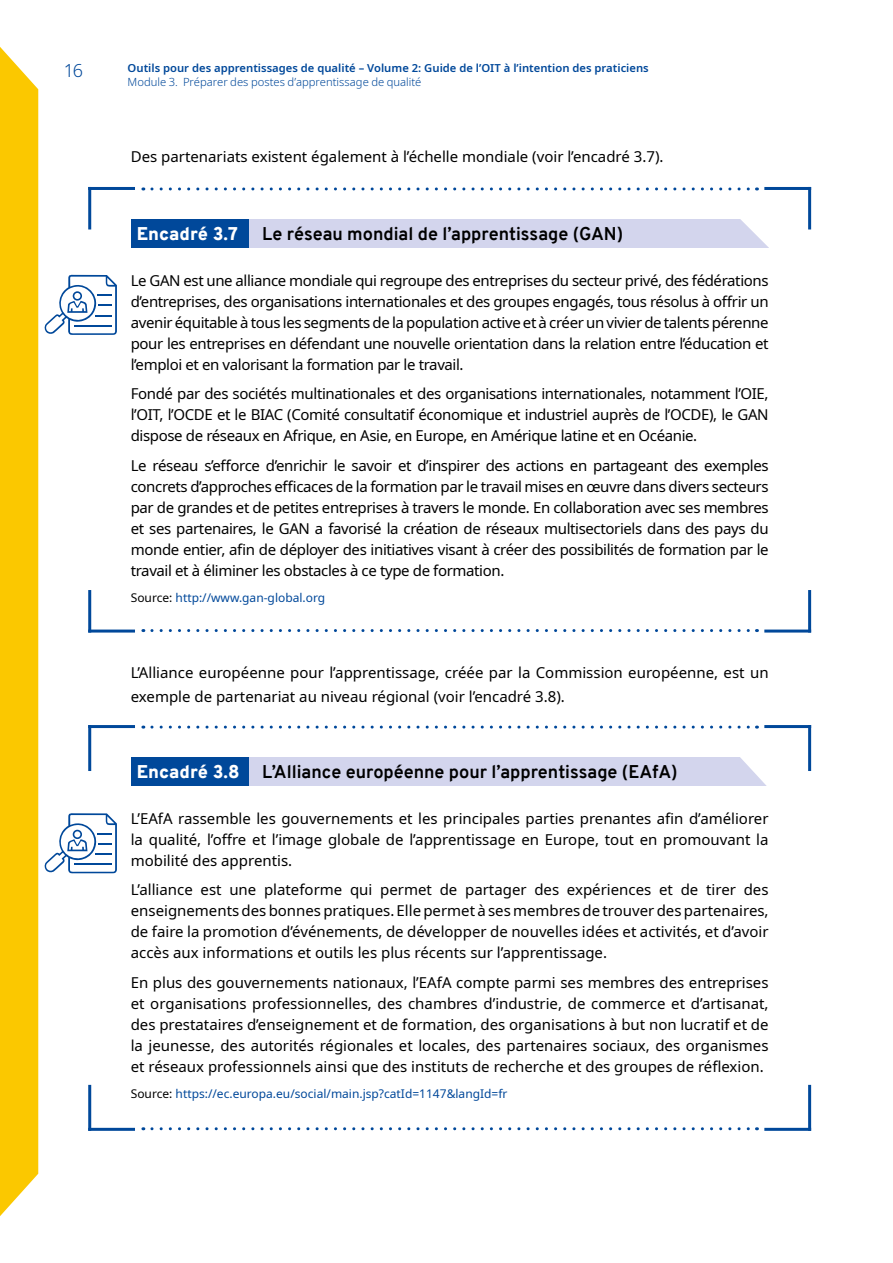
<style>
.page{position:relative;width:893px;height:1263px;background:#fff}
.page>*{position:absolute;margin:0;border:0;box-sizing:border-box;transform-origin:0 0}
.t1{font:700 18px "Overpass";color:#000}
.t2{font:900 18px "Overpass";color:#fff}
.t3{font:300 18px "Noto Sans";color:#00489a}
.t4{font:15px/21px "Noto Sans";color:#000;text-align:justify}
.t5{font:12px "Noto Sans";color:#00489a}
.t6{font:600 11.25px "Noto Sans";color:#00489a}
.t7{font:300 11.25px "Noto Sans";color:#00489a}
.s1{color:#000}
</style>
<div class="page">
<div style="left:0;top:47px;width:38px;height:1169px;background:#fbc800"></div>
<svg style="left:44px;top:274px;width:73px;height:61px"></svg>
<svg style="left:44px;top:813px;width:73px;height:60px"></svg>
<div style="left:131px;top:219px;width:118px;height:28px;background:#00489a"></div>
<div style="left:249px;top:219px;width:520px;height:28px;background:#d3d5ed"></div>
<svg style="left:152px;top:187px;width:605px;height:3px"></svg>
<hr style="left:88px;top:187px;width:47px;height:3px;background:#00489a">
<hr style="left:88px;top:187px;width:3px;height:42px;background:#00489a">
<hr style="left:764px;top:187px;width:47px;height:3px;background:#00489a">
<hr style="left:808px;top:187px;width:3px;height:42px;background:#00489a">
<svg style="left:152px;top:629px;width:605px;height:3px"></svg>
<hr style="left:88px;top:629px;width:47px;height:3px;background:#00489a">
<hr style="left:88px;top:590px;width:3px;height:42px;background:#00489a">
<hr style="left:764px;top:629px;width:47px;height:3px;background:#00489a">
<hr style="left:808px;top:590px;width:3px;height:42px;background:#00489a">
<svg style="left:739px;top:219px;width:30px;height:29px"></svg>
<div style="left:131px;top:758px;width:118px;height:28px;background:#00489a"></div>
<div style="left:249px;top:758px;width:520px;height:28px;background:#d3d5ed"></div>
<svg style="left:152px;top:726px;width:605px;height:3px"></svg>
<hr style="left:88px;top:725px;width:47px;height:3px;background:#00489a">
<hr style="left:88px;top:725px;width:3px;height:46px;background:#00489a">
<hr style="left:764px;top:725px;width:47px;height:3px;background:#00489a">
<hr style="left:808px;top:725px;width:3px;height:46px;background:#00489a">
<svg style="left:152px;top:1127px;width:605px;height:3px"></svg>
<hr style="left:88px;top:1128px;width:47px;height:3px;background:#00489a">
<hr style="left:88px;top:1085px;width:3px;height:46px;background:#00489a">
<hr style="left:764px;top:1128px;width:47px;height:3px;background:#00489a">
<hr style="left:808px;top:1085px;width:3px;height:46px;background:#00489a">
<svg style="left:739px;top:757px;width:30px;height:29px"></svg>
<p class="t3" style="left:64px;top:57px;width:21px">16</p>
<p class="t6" style="left:128px;top:60px;width:523px">Outils pour des apprentissages de qualité – Volume 2: Guide de l’OIT à l’intention des praticiens</p>
<p class="t7" style="left:128px;top:74px;width:295px">Module 3. Préparer des postes d’apprentissage de qualité</p>
<p class="t4" style="left:131px;top:146px;width:534px">Des partenariats existent également à l’échelle mondiale (voir l’encadré 3.7).</p>
<p class="t2" style="left:137px;top:221px;width:103px">Encadré 3.7</p>
<p class="t1" style="left:262px;top:221px;width:362px">Le réseau mondial de l’apprentissage (GAN)</p>
<p class="t4" style="left:131px;top:270px;width:639px">Le GAN est une alliance mondiale qui regroupe des entreprises du secteur privé, des fédérations d’entreprises, des organisations internationales et des groupes engagés, tous résolus à offrir un avenir équitable à tous les segments de la population active et à créer un vivier de talents pérenne pour les entreprises en défendant une nouvelle orientation dans la relation entre l’éducation et l’emploi et en valorisant la formation par le travail.</p>
<p class="t4" style="left:131px;top:383px;width:639px">Fondé par des sociétés multinationales et des organisations internationales, notamment l’OIE, l’OIT, l’OCDE et le BIAC (Comité consultatif économique et industriel auprès de l’OCDE), le GAN dispose de réseaux en Afrique, en Asie, en Europe, en Amérique latine et en Océanie.</p>
<p class="t4" style="left:131px;top:455px;width:639px">Le réseau s’efforce d’enrichir le savoir et d’inspirer des actions en partageant des exemples concrets d’approches efficaces de la formation par le travail mises en œuvre dans divers secteurs par de grandes et de petites entreprises à travers le monde. En collaboration avec ses membres et ses partenaires, le GAN a favorisé la création de réseaux multisectoriels dans des pays du monde entier, afin de déployer des initiatives visant à créer des possibilités de formation par le travail et à éliminer les obstacles à ce type de formation.</p>
<p class="t5" style="left:131px;top:589px;width:196px"><span class="s1">Source:</span> http://www.gan-global.org</p>
<p class="t4" style="left:131px;top:661px;width:639px;line-height:24px">L’Alliance européenne pour l’apprentissage, créée par la Commission européenne, est un exemple de partenariat au niveau régional (voir l’encadré 3.8).</p>
<p class="t2" style="left:137px;top:759px;width:104px">Encadré 3.8</p>
<p class="t1" style="left:262px;top:759px;width:417px">L’Alliance européenne pour l’apprentissage (EAfA)</p>
<p class="t4" style="left:131px;top:808px;width:639px">L’EAfA rassemble les gouvernements et les principales parties prenantes afin d’améliorer la qualité, l’offre et l’image globale de l’apprentissage en Europe, tout en promouvant la mobilité des apprentis.</p>
<p class="t4" style="left:131px;top:880px;width:639px">L’alliance est une plateforme qui permet de partager des expériences et de tirer des enseignements des bonnes pratiques. Elle permet à ses membres de trouver des partenaires, de faire la promotion d’événements, de développer de nouvelles idées et activités, et d’avoir accès aux informations et outils les plus récents sur l’apprentissage.</p>
<p class="t4" style="left:131px;top:972px;width:639px">En plus des gouvernements nationaux, l’EAfA compte parmi ses membres des entreprises et organisations professionnelles, des chambres d’industrie, de commerce et d’artisanat, des prestataires d’enseignement et de formation, des organisations à but non lucratif et de la jeunesse, des autorités régionales et locales, des partenaires sociaux, des organismes et réseaux professionnels ainsi que des instituts de recherche et des groupes de réflexion.</p>
<p class="t5" style="left:131px;top:1085px;width:378px"><span class="s1">Source:</span> https://ec.europa.eu/social/main.jsp?catId=1147&amp;langId=fr</p>
</div>
